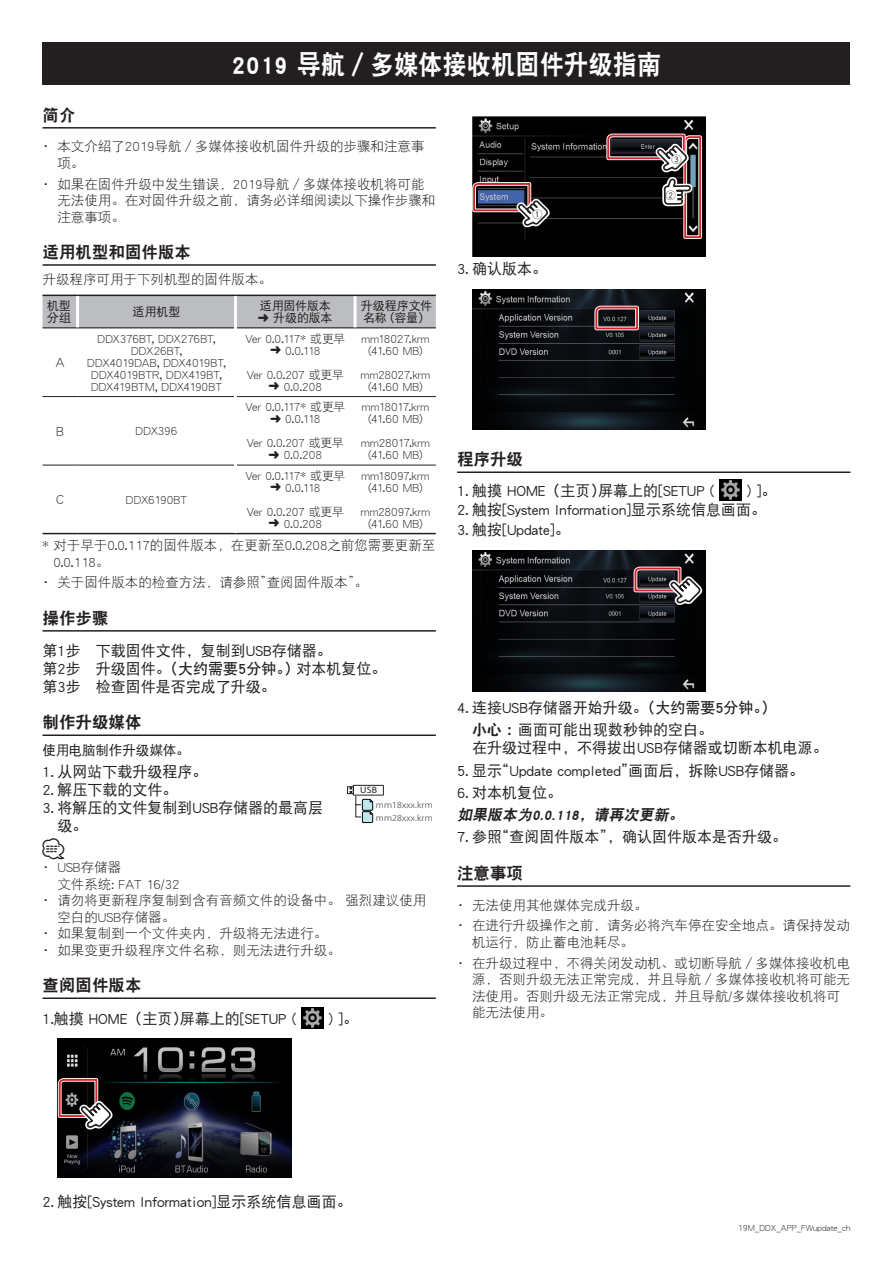
<style>
.page{position:relative;width:893px;height:1263px;background:#fff}
.page>*{position:absolute;margin:0;border:0;box-sizing:border-box;transform-origin:0 0}
.t1{font:27px "DF Hei GB W9";color:#fff}
.t2{font:21px "Car Symble";color:#231f20}
.t3{font:16.5px "DF Hei GB W9";color:#231f20}
.t4{font:15px/18px "DF Hei GB W5";color:#231f20}
.t5{font:15px "DF Hei GB W7";color:#231f20}
.t6{font:italic 15px "DF Hei GB W9";color:#231f20}
.t7{font:15px "DF Hei GB W9";color:#231f20}
.t8{font:13.5px/16.5px "DF Hei GB W3";color:#231f20}
.t9{font:13.5px "DF Hei GB W5";letter-spacing:-.015em;color:#231f20}
.t10{font:12px/12px "DF Hei GB W3";letter-spacing:-.015em;color:#231f20;text-align:center}
.t11{font:12px/12px "DF Hei GB W3";letter-spacing:-.045em;color:#231f20;text-align:center}
.t12{font:12px/12px "DF Hei GB W5";letter-spacing:-.01em;color:#231f20;text-align:right}
.t13{font:500 10.5px "JKCE2 Amarusuji";color:#231f20}
.t14{font:300 9.3px/12.3px "Myriad Pro";letter-spacing:.015em;color:#231f20;scale:1.05 1}
.t15{font:9.3px "Myriad Pro";color:#231f20;scale:1.05 1}
.t16{font:9px "DF Hei GB W3";color:#231f20}
.s1{font-family:"DF Hei GB W5"}
.s2{font-family:"DF Hei GB W7"}
</style>
<div class="page">
<div style="left:43px;top:43px;width:807px;height:42px;background:#231f20"></div>
<hr style="left:43px;top:127px;width:393px;height:2px;background:#231f20">
<hr style="left:43px;top:264px;width:393px;height:2px;background:#231f20">
<hr style="left:43px;top:630px;width:393px;height:2px;background:#231f20">
<hr style="left:43px;top:734px;width:393px;height:2px;background:#231f20">
<hr style="left:43px;top:997px;width:393px;height:2px;background:#231f20">
<div style="left:43px;top:296px;width:393px;height:31px;background:#bcbdc0"></div>
<hr style="left:43px;top:295px;width:35px;height:1px;background:#231f20">
<hr style="left:78px;top:295px;width:157px;height:1px;background:#231f20">
<hr style="left:235px;top:295px;width:120px;height:1px;background:#231f20">
<hr style="left:43px;top:533px;width:35px;height:1px;background:#231f20">
<hr style="left:78px;top:533px;width:157px;height:1px;background:#231f20">
<hr style="left:235px;top:533px;width:120px;height:1px;background:#231f20">
<hr style="left:355px;top:533px;width:81px;height:1px;background:#231f20">
<hr style="left:43px;top:396px;width:35px;height:1px;background:#231f20">
<hr style="left:78px;top:396px;width:156px;height:1px;background:#231f20">
<hr style="left:237px;top:396px;width:118px;height:1px;background:#231f20">
<hr style="left:355px;top:396px;width:81px;height:1px;background:#231f20">
<hr style="left:43px;top:465px;width:35px;height:1px;background:#231f20">
<hr style="left:78px;top:465px;width:156px;height:1px;background:#231f20">
<hr style="left:237px;top:465px;width:118px;height:1px;background:#231f20">
<hr style="left:355px;top:465px;width:81px;height:1px;background:#231f20">
<hr style="left:43px;top:327px;width:35px;height:1px;background:#231f20">
<hr style="left:78px;top:327px;width:156px;height:1px;background:#231f20">
<hr style="left:237px;top:327px;width:118px;height:1px;background:#231f20">
<hr style="left:355px;top:327px;width:81px;height:1px;background:#231f20">
<hr style="left:76px;top:296px;width:3px;height:31px;background:#fff">
<hr style="left:234px;top:296px;width:3px;height:32px;background:#fff">
<hr style="left:354px;top:296px;width:3px;height:31px;background:#fff">
<hr style="left:355px;top:295px;width:81px;height:1px;background:#231f20">
<img style="left:302px;top:1007px;width:21px;height:21px">
<img style="left:57px;top:1038px;width:234px;height:139px">
<svg style="left:57px;top:1076px;width:56px;height:55px;background:#4a3e3e"></svg>
<hr style="left:457px;top:471px;width:393px;height:2px;background:#231f20">
<hr style="left:457px;top:885px;width:393px;height:2px;background:#231f20">
<img style="left:472px;top:116px;width:234px;height:141px">
<svg style="left:472px;top:180px;width:78px;height:49px;background:#4f4752"></svg>
<svg style="left:604px;top:132px;width:100px;height:109px;background:#372d2f"></svg>
<img style="left:472px;top:289px;width:234px;height:140px">
<svg style="left:593px;top:304px;width:48px;height:28px"></svg>
<img style="left:720px;top:479px;width:21px;height:21px">
<img style="left:472px;top:551px;width:234px;height:140px">
<svg style="left:632px;top:565px;width:71px;height:41px;background:#574b4e"></svg>
<div style="left:353px;top:785px;width:31px;height:10px;border:1px solid #231f20"></div>
<div style="left:347px;top:786px;width:6px;height:8px;border:1px solid #231f20"></div>
<svg style="left:350px;top:787px;width:23px;height:36px"></svg>
<h1 class="t1" style="left:232px;top:49px;width:431px">2019 导航／多媒体接收机固件升级指南</h1>
<p class="t3" style="left:43px;top:106px;width:34px">简介</p>
<p class="t8" style="left:57px;top:138px;width:369px;text-indent:-18px">・本文介绍了2019导航／多媒体接收机固件升级的步骤和注意事项。</p>
<p class="t8" style="left:57px;top:175px;width:380px;text-indent:-18px">・如果在固件升级中发生错误，2019导航／多媒体接收机将可能无法使用。在对固件升级之前，请务必详细阅读以下操作步骤和注意事项。</p>
<p class="t3" style="left:43px;top:243px;width:150px">适用机型和固件版本</p>
<p class="t8" style="left:43px;top:271px;width:231px">升级程序可用于下列机型的固件版本。</p>
<p class="t12" style="left:47px;top:299px;width:25px">机型</p>
<p class="t12" style="left:260px;top:299px;width:72px">适用固件版本</p>
<p class="t12" style="left:361px;top:299px;width:73px">升级程序文件（容量(</p>
<p class="t12" style="left:133px;top:305px;width:49px">适用机型</p>
<p class="t12" style="left:47px;top:311px;width:26px">分组</p>
<p class="t12" style="left:258px;top:311px;width:76px">➜ 升级的版本</p>
<p class="t12" style="left:363px;top:311px;width:25px">名称</p>
<p class="t8" style="left:56px;top:354px;width:10px">A</p>
<p class="t8" style="left:56px;top:422px;width:9px">B</p>
<p class="t10" style="left:87px;top:332px;width:140px">DDX376BT, DDX276BT,<br>DDX26BT,<br>DDX4019DAB, DDX4019BT,<br>DDX4019BTR, DDX419BT,<br>DDX419BTM, DDX4190BT</p>
<p class="t11" style="left:245px;top:332px;width:101px">Ver 0.0.117* 或更早➜ 0.0.118</p>
<p class="t10" style="left:247px;top:368px;width:98px">Ver 0.0.207 或更早➜ 0.0.208</p>
<p class="t10" style="left:136px;top:425px;width:43px">DDX396</p>
<p class="t11" style="left:245px;top:401px;width:101px">Ver 0.0.117* 或更早➜ 0.0.118</p>
<p class="t10" style="left:247px;top:437px;width:98px">Ver 0.0.207 或更早➜ 0.0.208</p>
<p class="t10" style="left:361px;top:332px;width:70px">mm18027.krm (41.60 MB(</p>
<p class="t10" style="left:361px;top:368px;width:71px">mm28027.krm (41.60 MB(</p>
<p class="t10" style="left:362px;top:401px;width:69px">mm18017.krm (41.60 MB(</p>
<p class="t10" style="left:361px;top:437px;width:70px">mm28017.krm (41.60 MB(</p>
<p class="t11" style="left:245px;top:469px;width:101px">Ver 0.0.117* 或更早➜ 0.0.118</p>
<p class="t10" style="left:247px;top:505px;width:98px">Ver 0.0.207 或更早➜ 0.0.208</p>
<p class="t10" style="left:361px;top:469px;width:70px">mm18097.krm (41.60 MB(</p>
<p class="t10" style="left:361px;top:505px;width:71px">mm28097.krm (41.60 MB(</p>
<p class="t8" style="left:53px;top:537px;width:384px;text-indent:-11px">* 对于早于0.0.117的固件版本，在更新至0.0.208之前您需要更新至<br>0.0.118。</p>
<p class="t8" style="left:267px;top:574px;width:103px">查阅固件版本。“</p>
<p class="t8" style="left:56px;top:491px;width:9px">C</p>
<p class="t10" style="left:126px;top:493px;width:63px">DDX6190BT</p>
<p class="t8" style="left:39px;top:574px;width:236px">・关于固件版本的检查方法，请参照”</p>
<p class="t3" style="left:43px;top:609px;width:67px">操作步骤</p>
<p class="t4" style="left:297px;top:641px;width:91px;text-indent:-254px">第步1 　下载固件文件，复制到USB存储器。<br>对本机复位。</p>
<p class="t5" style="left:43px;top:660px;width:258px"><span class="s1">第步2 　升级固件。</span>（大约需要5分钟。）</p>
<p class="t4" style="left:43px;top:677px;width:235px">第步3 　检查固件是否完成了升级。</p>
<p class="t3" style="left:43px;top:713px;width:100px">制作升级媒体</p>
<p class="t9" style="left:43px;top:742px;width:149px">使用电脑制作升级媒体。</p>
<p class="t4" style="left:43px;top:762px;width:166px">1. 从网站下载升级程序。</p>
<p class="t4" style="left:43px;top:780px;width:136px">2. 解压下载的文件。</p>
<p class="t4" style="left:57px;top:798px;width:267px;text-indent:-15px">3. 将解压的文件复制到USB存储器的最高层级。</p>
<h2 class="t2" style="left:43px;top:838px;width:23px">⁄</h2>
<p class="t8" style="left:39px;top:859px;width:84px">・ USB存储器</p>
<p class="t8" style="left:57px;top:875px;width:124px">文件系统: FAT 16/32</p>
<p class="t8" style="left:39px;top:892px;width:389px">・请勿将更新程序复制到含有音频文件的设备中。强烈建议使用</p>
<p class="t8" style="left:57px;top:908px;width:119px">空白的USB存储器。</p>
<p class="t8" style="left:39px;top:925px;width:290px">・如果复制到一个文件夹内，升级将无法进行。</p>
<p class="t8" style="left:39px;top:941px;width:303px">・如果变更升级程序文件名称，则无法进行升级。</p>
<p class="t3" style="left:43px;top:976px;width:100px">查阅固件版本</p>
<p class="t4" style="left:328px;top:1009px;width:31px">。[(</p>
<p class="t15" style="left:360px;top:784px;width:17px">USB</p>
<p class="t14" style="left:376px;top:799px;width:56px">mm18xxx.krm mm28xxx.krm</p>
<p class="t4" style="left:43px;top:1009px;width:146px">1.触摸 HOME（主页）</p>
<p class="t4" style="left:180px;top:1009px;width:118px">屏幕上的[SETUP )</p>
<p class="t13" style="left:671px;top:154px;width:11px">3</p>
<p class="t13" style="left:533px;top:210px;width:11px">1</p>
<p class="t4" style="left:457px;top:259px;width:91px">3. 确认版本。</p>
<p class="t3" style="left:457px;top:450px;width:67px">程序升级</p>
<p class="t13" style="left:666px;top:190px;width:11px">2</p>
<p class="t4" style="left:457px;top:481px;width:150px">1. 触摸 HOME（主页）</p>
<p class="t4" style="left:457px;top:500px;width:311px">2. 触按[System Information]显示系统信息画面。</p>
<p class="t4" style="left:457px;top:520px;width:114px">3. 触按[Update 。[</p>
<p class="t4" style="left:598px;top:481px;width:118px">屏幕上的[SETUP )</p>
<p class="t4" style="left:746px;top:481px;width:31px">。[(</p>
<p class="t4" style="left:457px;top:696px;width:321px;line-height:22.2px;text-align:center">4. 连接USB存储器开始升级。<span class="s2">（大约需要5分钟 (。</span>画面可能出现数秒钟的空白。</p>
<p class="t7" style="left:472px;top:722px;width:50px">小心：</p>
<p class="t4" style="left:628px;top:737px;width:201px;line-height:22.2px;text-indent:-156px">在升级过程中，不得拔出USB存储器或切断本机电源。画面后，拆除USB存储器。</p>
<p class="t4" style="left:494px;top:761px;width:143px">“Update completed”</p>
<p class="t4" style="left:457px;top:761px;width:46px">5. 显示</p>
<p class="t4" style="left:457px;top:783px;width:106px">6. 对本机复位。</p>
<p class="t6" style="left:594px;top:807px;width:79px">请再次更新</p>
<p class="t6" style="left:457px;top:807px;width:79px">如果版本为</p>
<p class="t4" style="left:494px;top:828px;width:294px">“查阅固件版本，” 确认固件版本是否升级。</p>
<p class="t6" style="left:532px;top:807px;width:66px">0.0.118，</p>
<p class="t6" style="left:669px;top:807px;width:19px">。</p>
<p class="t4" style="left:457px;top:828px;width:46px">7. 参照</p>
<p class="t3" style="left:457px;top:864px;width:67px">注意事项</p>
<p class="t8" style="left:454px;top:894px;width:398px;line-height:20.7px">・无法使用其他媒体完成升级。<br>・在进行升级操作之前，请务必将汽车停在安全地点。请保持发动</p>
<p class="t8" style="left:454px;top:931px;width:398px;line-height:20.7px;text-indent:18px">机运行，防止蓄电池耗尽。<br>・在升级过程中，不得关闭发动机、或切断导航／多媒体接收机电</p>
<p class="t8" style="left:472px;top:971px;width:380px">源，否则升级无法正常完成，并且导航／多媒体接收机将可能无法使用。否则升级无法正常完成，并且导航/多媒体接收机将可能无法使用。</p>
<p class="t4" style="left:43px;top:1193px;width:311px">2. 触按[System Information]显示系统信息画面。</p>
<p class="t16" style="left:738px;top:1223px;width:114px">19M_DDX_APP_FWupdate_ch</p>
</div>
